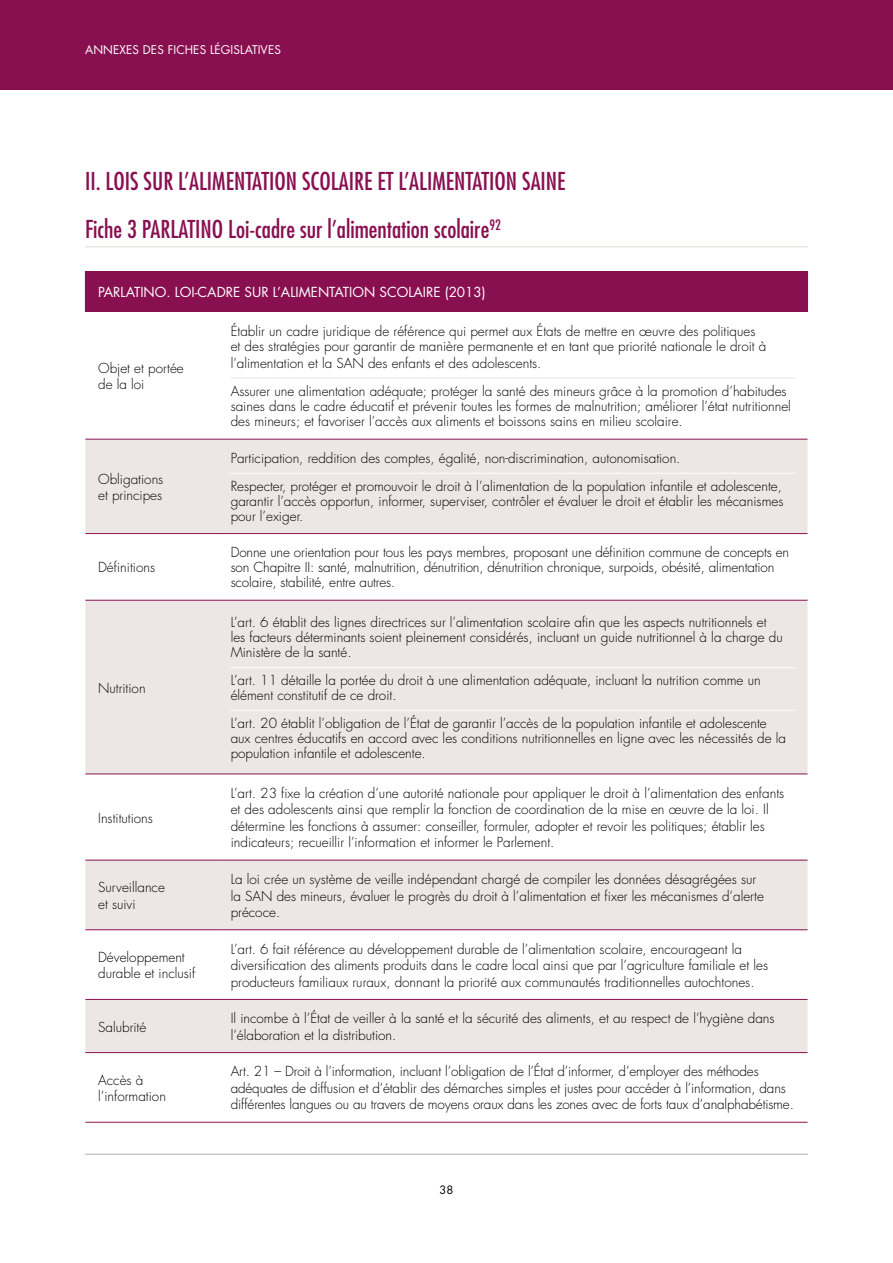
<style>
.page{position:relative;width:893px;height:1263px;background:#fff}
.page>*{position:absolute;margin:0;border:0;box-sizing:border-box;transform-origin:0 0}
.t1{font:condensed 24px "Futura Std";color:#891050}
.t2{font:300 13.5px/16.5px "Futura Std";color:#000}
.t3{font:13.5px "Futura Std";color:#fff}
.t4{font:11.7px "Futura Std";letter-spacing:.01em;color:#fff}
.t5{font:11.25px "Futura Std";color:#000}
</style>
<div class="page">
<hr style="left:85px;top:1154px;width:723px;height:1px;background:#afb1b4">
<div style="left:0;top:0;width:893px;height:89px;background:#891050"></div>
<div style="left:85px;top:271px;width:722px;height:41px;background:#891050"></div>
<svg style="left:85px;top:440px;width:722px;height:612px;fill:#ece7e4"></svg>
<hr style="left:85px;top:533px;width:133px;height:1px;background:#891050">
<hr style="left:218px;top:533px;width:589px;height:1px;background:#891050">
<hr style="left:807px;top:271px;width:1px;height:41px;background:#891050">
<hr style="left:85px;top:439px;width:133px;height:1px;background:#891050">
<hr style="left:218px;top:439px;width:589px;height:1px;background:#891050">
<hr style="left:85px;top:600px;width:133px;height:1px;background:#891050">
<hr style="left:218px;top:600px;width:589px;height:1px;background:#891050">
<hr style="left:85px;top:773px;width:133px;height:1px;background:#891050">
<hr style="left:218px;top:773px;width:589px;height:1px;background:#891050">
<hr style="left:85px;top:860px;width:133px;height:1px;background:#891050">
<hr style="left:218px;top:860px;width:589px;height:1px;background:#891050">
<hr style="left:85px;top:929px;width:133px;height:1px;background:#891050">
<hr style="left:218px;top:929px;width:589px;height:1px;background:#891050">
<hr style="left:85px;top:999px;width:133px;height:1px;background:#891050">
<hr style="left:218px;top:999px;width:589px;height:1px;background:#891050">
<hr style="left:85px;top:1052px;width:133px;height:1px;background:#891050">
<hr style="left:218px;top:1052px;width:589px;height:1px;background:#891050">
<hr style="left:85px;top:1122px;width:133px;height:1px;background:#891050">
<hr style="left:218px;top:1122px;width:589px;height:1px;background:#891050">
<hr style="left:231px;top:378px;width:564px;height:1px;background:#ece7e4">
<hr style="left:231px;top:473px;width:564px;height:1px;background:#fff">
<hr style="left:231px;top:667px;width:564px;height:1px;background:#fff">
<hr style="left:231px;top:710px;width:564px;height:1px;background:#fff">
<hr style="left:85px;top:246px;width:723px;height:2px;background:#ece7e4">
<p class="t4" style="left:85px;top:43px;width:197px">ANNEXES DES FICHES LÉGISLATIVES</p>
<h1 class="t1" style="left:85px;top:167px;width:482px">II. LOIS SUR L’ALIMENTATION SCOLAIRE ET L’ALIMENTATION SAINE</h1>
<h1 class="t1" style="left:85px;top:215px;width:417px">Fiche 3 PARLATINO Loi-cadre sur l’alimentation scolaire<sup>92</sup></h1>
<p class="t3" style="left:98px;top:283px;width:389px">PARLATINO. LOI-CADRE SUR L’ALIMENTATION SCOLAIRE (2013)</p>
<p class="t2" style="left:98px;top:360px;width:87px">Objet et portée de la loi</p>
<p class="t2" style="left:98px;top:471px;width:67px">Obligations et principes</p>
<p class="t2" style="left:98px;top:560px;width:58px">Définitions</p>
<p class="t2" style="left:98px;top:680px;width:49px">Nutrition</p>
<p class="t2" style="left:98px;top:810px;width:56px">Institutions</p>
<p class="t2" style="left:231px;top:324px;width:537px;line-height:15px">Établir un cadre juridique de référence qui permet aux États de mettre en œuvre des politiques et des stratégies pour garantir de manière permanente et en tant que priorité nationale le droit à</p>
<p class="t2" style="left:231px;top:349px;width:557px;line-height:27.8px">l’alimentation et la SAN des enfants et des adolescents.<br>Assurer une alimentation adéquate; protéger la santé des mineurs grâce à la promotion d’habitudes</p>
<p class="t2" style="left:231px;top:399px;width:562px;line-height:15px">saines dans le cadre éducatif et prévenir toutes les formes de malnutrition; améliorer l’état nutritionnel des mineurs; et favoriser l’accès aux aliments et boissons sains en milieu scolaire.</p>
<p class="t2" style="left:231px;top:445px;width:553px;line-height:27.8px">Participation, reddition des comptes, égalité, non-discrimination, autonomisation.<br>Respecter, protéger et promouvoir le droit à l’alimentation de la population infantile et adolescente,</p>
<p class="t2" style="left:231px;top:494px;width:554px;line-height:15px">garantir l’accès opportun, informer, superviser, contrôler et évaluer le droit et établir les mécanismes pour l’exiger.</p>
<p class="t2" style="left:231px;top:545px;width:560px;line-height:15px">Donne une orientation pour tous les pays membres, proposant une définition commune de concepts en son Chapitre II: santé, malnutrition, dénutrition, dénutrition chronique, surpoids, obésité, alimentation scolaire, stabilité, entre autres.</p>
<p class="t2" style="left:231px;top:615px;width:554px;line-height:15px">L’art. 6 établit des lignes directrices sur l’alimentation scolaire afin que les aspects nutritionnels et les facteurs déterminants soient pleinement considérés, incluant un guide nutritionnel à la charge du<br>Ministère de la santé.</p>
<p class="t2" style="left:231px;top:673px;width:531px;line-height:15px">L’art. 11 détaille la portée du droit à une alimentation adéquate, incluant la nutrition comme un élément constitutif de ce droit.</p>
<p class="t2" style="left:231px;top:716px;width:557px;line-height:15px">L’art. 20 établit l’obligation de l’État de garantir l’accès de la population infantile et adolescente aux centres éducatifs en accord avec les conditions nutritionnelles en ligne avec les nécessités de la population infantile et adolescente.</p>
<p class="t2" style="left:231px;top:785px;width:555px">L’art. 23 fixe la création d’une autorité nationale pour appliquer le droit à l’alimentation des enfants et des adolescents ainsi que remplir la fonction de coordination de la mise en œuvre de la loi. Il détermine les fonctions à assumer: conseiller, formuler, adopter et revoir les politiques; établir les indicateurs; recueillir l’information et informer le Parlement.</p>
<p class="t2" style="left:98px;top:879px;width:68px">Surveillance et suivi</p>
<p class="t2" style="left:231px;top:871px;width:535px">La loi crée un système de veille indépendant chargé de compiler les données désagrégées sur la SAN des mineurs, évaluer le progrès du droit à l’alimentation et fixer les mécanismes d’alerte précoce.</p>
<p class="t2" style="left:98px;top:949px;width:99px">Développement durable et inclusif</p>
<p class="t2" style="left:231px;top:941px;width:539px">L’art. 6 fait référence au développement durable de l’alimentation scolaire, encourageant la diversification des aliments produits dans le cadre local ainsi que par l’agriculture familiale et les producteurs familiaux ruraux, donnant la priorité aux communautés traditionnelles autochtones.</p>
<p class="t2" style="left:98px;top:1019px;width:50px">Salubrité</p>
<p class="t2" style="left:231px;top:1010px;width:545px">Il incombe à l’État de veiller à la santé et la sécurité des aliments, et au respect de l’hygiène dans l’élaboration et la distribution.</p>
<p class="t2" style="left:98px;top:1072px;width:69px">Accès à l’information</p>
<p class="t2" style="left:231px;top:1064px;width:565px">Art. 21 – Droit à l’information, incluant l’obligation de l’État d’informer, d’employer des méthodes adéquates de diffusion et d’établir des démarches simples et justes pour accéder à l’information, dans différentes langues ou au travers de moyens oraux dans les zones avec de forts taux d’analphabétisme.</p>
<p class="t5" style="left:440px;top:1183px;width:15px">38</p>
</div>
